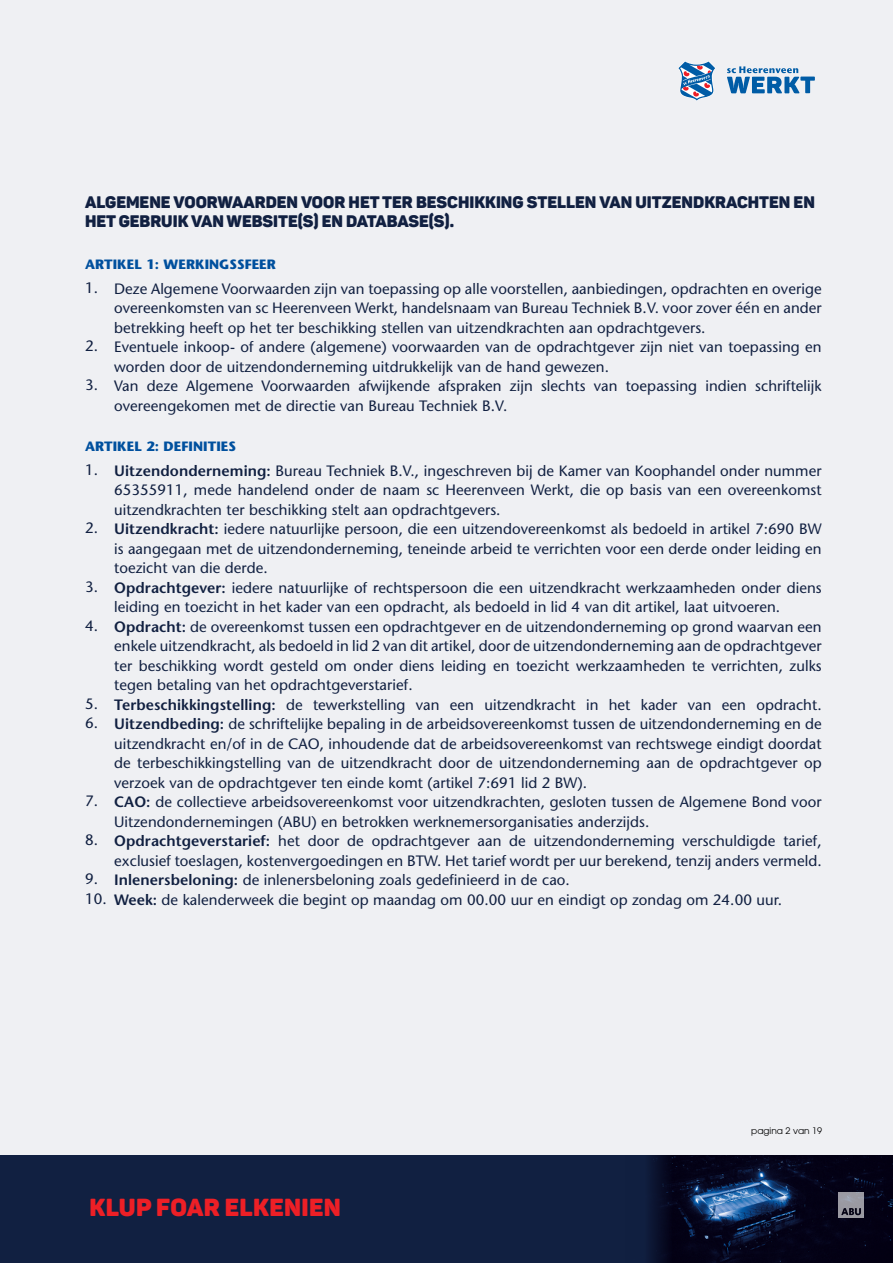
<style>
.page{position:relative;width:893px;height:1263px;background:#eff0f3}
.page>*{position:absolute;margin:0;border:0;box-sizing:border-box;transform-origin:0 0}
.t1{font:24.3px "Panton Black Caps";letter-spacing:.015em;color:#ed1f26}
.t2{font:16.5px/19.5px "Panton Black Caps";color:#112041}
.t3{font:500 15px/19.5px "Stone Sans Std";letter-spacing:.005em;color:#112041}
.t4{font:700 13.5px "Stone Sans Std";letter-spacing:.005em;color:#00509e}
.t5{font:9px "ITC Avant Garde Pro";color:#000}
.s1{font-weight:600}
</style>
<div class="page">
<div style="left:0;top:1155px;width:893px;height:108px;background:#112041"></div>
<img style="left:650px;top:1155px;width:243px;height:108px">
<svg style="left:678px;top:61px;width:37px;height:40px"></svg>
<svg style="left:727px;top:66px;width:88px;height:27px"></svg>
<img style="left:839px;top:1193px;width:24px;height:24px">
<p class="t2" style="left:85px;top:192px;width:731px">ALGEMENE VOORWAARDEN VOOR HET TER BESCHIKKING STELLEN VAN UITZENDKRACHTEN EN<br>HET GEBRUIK VAN WEBSITE(S) EN DATABASE(S).</p>
<p class="t4" style="left:85px;top:257px;width:192px">ARTIKEL 1: WERKINGSSFEER</p>
<p class="t3" style="left:85px;top:278px;width:14px">1.</p>
<p class="t3" style="left:85px;top:336px;width:14px">2.</p>
<p class="t3" style="left:85px;top:375px;width:14px">3.</p>
<p class="t3" style="left:114px;top:279px;width:709px">Deze Algemene Voorwaarden zijn van toepassing op alle voorstellen, aanbiedingen, opdrachten en overige overeenkomsten van sc Heerenveen Werkt, handelsnaam van Bureau Techniek B.V. voor zover één en ander betrekking heeft op het ter beschikking stellen van uitzendkrachten aan opdrachtgevers.<br>Eventuele inkoop- of andere (algemene) voorwaarden van de opdrachtgever zijn niet van toepassing en worden door de uitzendonderneming uitdrukkelijk van de hand gewezen.<br>Van deze Algemene Voorwaarden afwijkende afspraken zijn slechts van toepassing indien schriftelijk overeengekomen met de directie van Bureau Techniek B.V.</p>
<p class="t4" style="left:85px;top:439px;width:152px">ARTIKEL 2: DEFINITIES</p>
<p class="t3" style="left:85px;top:460px;width:14px">1.</p>
<p class="t3" style="left:85px;top:518px;width:14px">2.</p>
<p class="t3" style="left:85px;top:577px;width:14px">3.</p>
<p class="t3" style="left:85px;top:616px;width:14px">4.</p>
<p class="t3" style="left:85px;top:694px;width:14px">5.<br>6.</p>
<p class="t3" style="left:85px;top:791px;width:14px">7.</p>
<p class="t3" style="left:85px;top:830px;width:14px">8.</p>
<p class="t3" style="left:85px;top:869px;width:23px">9.<br>10.</p>
<p class="t3" style="left:114px;top:461px;width:709px"><span class="s1">Uitzendonderneming:</span> Bureau Techniek B.V., ingeschreven bij de Kamer van Koophandel onder nummer 65355911, mede handelend onder de naam sc Heerenveen Werkt, die op basis van een overeenkomst uitzendkrachten ter beschikking stelt aan opdrachtgevers.<br><span class="s1">Uitzendkracht:</span> iedere natuurlijke persoon, die een uitzendovereenkomst als bedoeld in artikel 7:690 BW is aangegaan met de uitzendonderneming, teneinde arbeid te verrichten voor een derde onder leiding en toezicht van die derde.<br><span class="s1">Opdrachtgever:</span> iedere natuurlijke of rechtspersoon die een uitzendkracht werkzaamheden onder diens leiding en toezicht in het kader van een opdracht, als bedoeld in lid 4 van dit artikel, laat uitvoeren.<br><span class="s1">Opdracht:</span> de overeenkomst tussen een opdrachtgever en de uitzendonderneming op grond waarvan een enkele uitzendkracht, als bedoeld in lid 2 van dit artikel, door de uitzendonderneming aan de opdrachtgever ter beschikking wordt gesteld om onder diens leiding en toezicht werkzaamheden te verrichten, zulks tegen betaling van het opdrachtgeverstarief.<br><span class="s1">Terbeschikkingstelling:</span> de tewerkstelling van een uitzendkracht in het kader van een opdracht.<br><span class="s1">Uitzendbeding:</span> de schriftelijke bepaling in de arbeidsovereenkomst tussen de uitzendonderneming en de uitzendkracht en/of in de CAO, inhoudende dat de arbeidsovereenkomst van rechtswege eindigt doordat de terbeschikkingstelling van de uitzendkracht door de uitzendonderneming aan de opdrachtgever op verzoek van de opdrachtgever ten einde komt (artikel 7:691 lid 2 BW).<br><span class="s1">CAO:</span> de collectieve arbeidsovereenkomst voor uitzendkrachten, gesloten tussen de Algemene Bond voor Uitzendondernemingen (ABU) en betrokken werknemersorganisaties anderzijds.<br><span class="s1">Opdrachtgeverstarief:</span> het door de opdrachtgever aan de uitzendonderneming verschuldigde tarief, exclusief toeslagen, kostenvergoedingen en BTW. Het tarief wordt per uur berekend, tenzij anders vermeld.<br><span class="s1">Inlenersbeloning:</span> de inlenersbeloning zoals gedefinieerd in de cao.<br><span class="s1">Week:</span> de kalenderweek die begint op maandag om 00.00 uur en eindigt op zondag om 24.00 uur.</p>
<p class="t5" style="left:751px;top:1125px;width:72px">pagina 2 van 19</p>
<h1 class="t1" style="left:89px;top:1192px;width:253px">KLUP FOAR ELKENIEN</h1>
</div>
